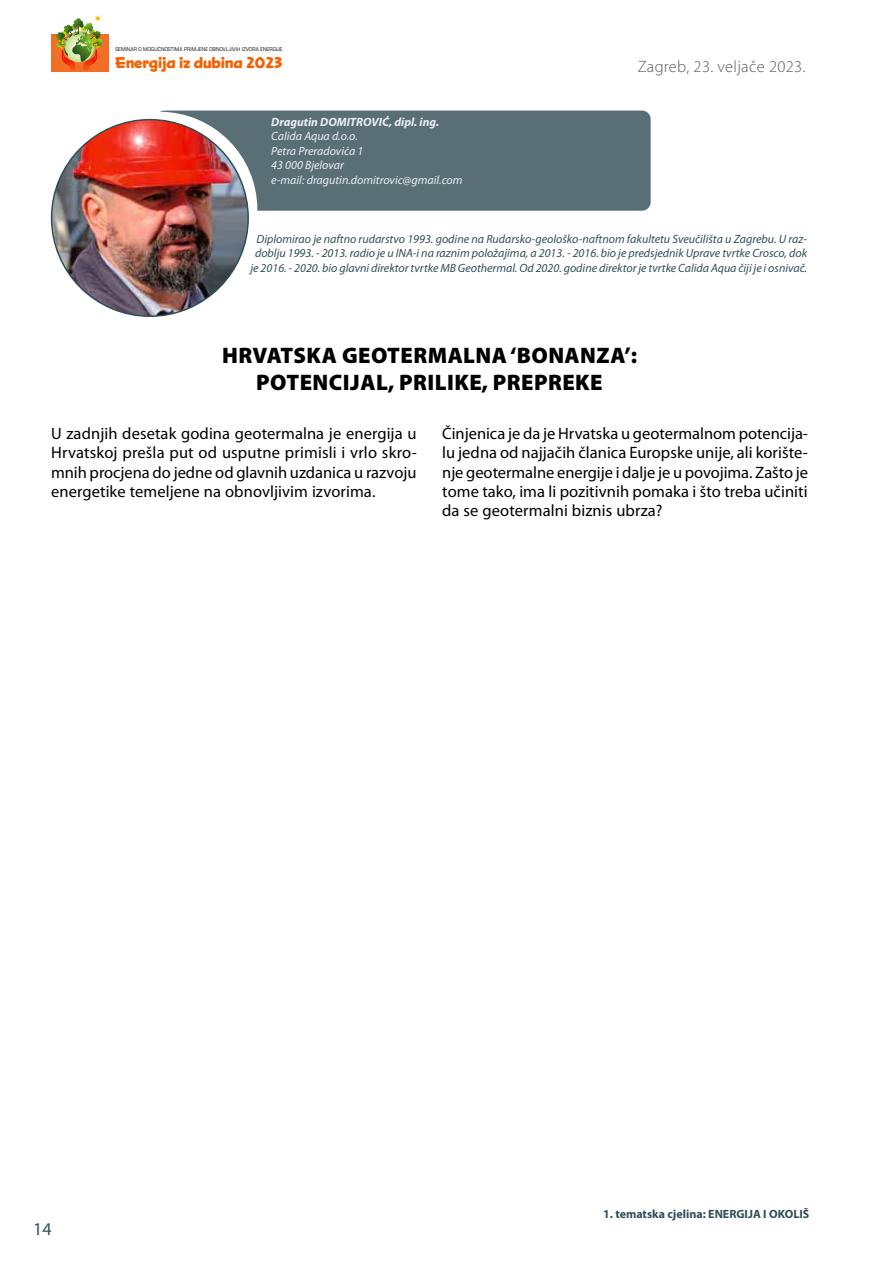
<style>
.page{position:relative;width:893px;height:1263px;background:#fff}
.page>*{position:absolute;margin:0;border:0;box-sizing:border-box;transform-origin:0 0}
.t1{font:900 22.5px/27px "Myriad Pro";letter-spacing:.02em;color:#000;text-align:center}
.t2{font:18px "Myriad Pro";color:#314f56}
.t3{font:16.5px/19.4px "Myriad Pro";letter-spacing:.005em;color:#000;text-align:justify}
.t4{font:300 16.5px "Myriad Pro";letter-spacing:.02em;color:#5d5b59}
.t5{font:700 15.45px "Snicker";letter-spacing:-.01em;color:#f46100}
.t6{font:italic 12px/14.4px "Myriad Pro";color:#314f56;text-align:center}
.t7{font:italic 12px/14.4px "Myriad Pro";color:#eaeff3}
.t8{font:700 12px "Myriad Pro";color:#314f56}
.t9{font:italic 700 12px "Myriad Pro";color:#eaeff3}
.t10{font:5.7px "Eurostile TOT";letter-spacing:.03em;color:#000;scale:.9 1}
</style>
<div class="page">
<div style="left:51px;top:34px;width:58px;height:38px;background:#f36f25"></div>
<img style="left:56px;top:15px;width:47px;height:56px">
<div style="left:160px;top:111px;width:491px;height:100px;background:#5a6e76"></div>
<img style="left:52px;top:120px;width:196px;height:196px;border-radius:98px">
<p class="t10" style="left:115px;top:47px;width:187px">SEMINAR O MOGUĆNOSTIMA PRIMJENE OBNOVLJIVIH IZVORA ENERGIJE</p>
<p class="t5" style="left:115px;top:52px;width:169px">Energija iz dubina 2023</p>
<p class="t4" style="left:638px;top:57px;width:169px">Zagreb, 23. veljače 2023.</p>
<p class="t9" style="left:271px;top:115px;width:169px">Dragutin DOMITROVIĆ, dipl. ing.</p>
<p class="t7" style="left:271px;top:129px;width:193px">Calida Aqua d.o.o.<br>Petra Preradovića 1<br>43 000 Bjelovar<br>e-mail: dragutin.domitrovic@gmail.com</p>
<p class="t6" style="left:251px;top:232px;width:558px">Diplomirao je naftno rudarstvo 1993. godine na Rudarsko-geološko-naftnom fakultetu Sveučilišta u Zagrebu. U raz&shy;doblju 1993. - 2013. radio je u INA-i na raznim položajima, a 2013. - 2016. bio je predsjednik Uprave tvrtke Crosco, dok je 2016. - 2020. bio glavni direktor tvrtke MB Geothermal. Od 2020. godine direktor je tvrtke Calida Aqua čiji je i osnivač.</p>
<h1 class="t1" style="left:222px;top:343px;width:416px">HRVATSKA GEOTERMALNA ‘BONANZA’:<br>POTENCIJAL, PRILIKE, PREPREKE</h1>
<p class="t3" style="left:51px;top:424px;width:367px">U zadnjih desetak godina geotermalna je energija u Hrvatskoj prešla put od usputne primisli i vrlo skro&shy;mnih procjena do jedne od glavnih uzdanica u razvoju energetike temeljene na obnovljivim izvorima.</p>
<p class="t3" style="left:442px;top:424px;width:367px">Činjenica je da je Hrvatska u geotermalnom potencija&shy;lu jedna od najjačih članica Europske unije, ali korište&shy;nje geotermalne energije i dalje je u povojima. Zašto je tome tako, ima li pozitivnih pomaka i što treba učiniti da se geotermalni biznis ubrza?</p>
<p class="t2" style="left:33px;top:1219px;width:20px">14</p>
<p class="t8" style="left:603px;top:1207px;width:208px">1. tematska cjelina: ENERGIJA I OKOLIŠ</p>
</div>
